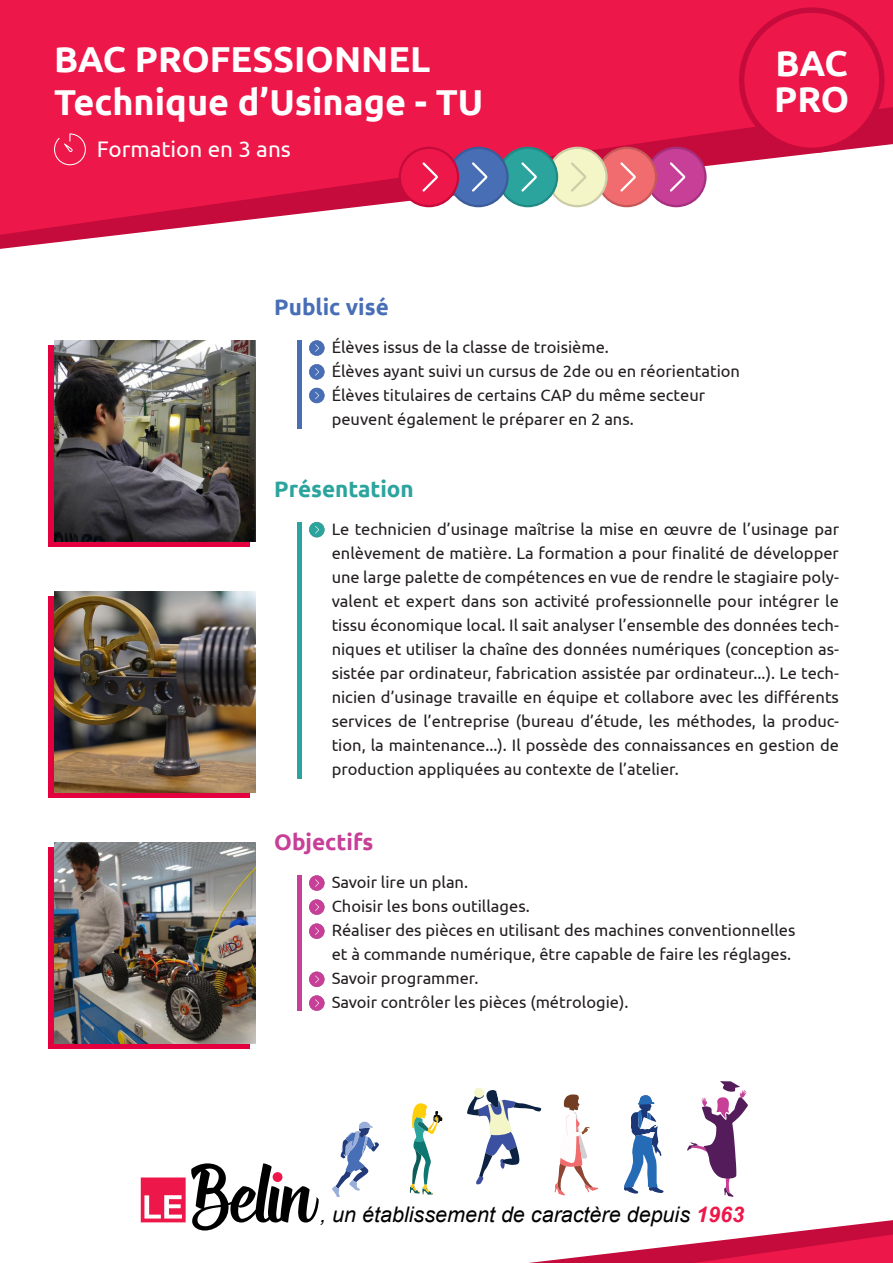
<style>
.page{position:relative;width:893px;height:1263px;background:#fff}
.page>*{position:absolute;margin:0;border:0;box-sizing:border-box;transform-origin:0 0}
.t1{font:700 36px/36px "Ubuntu";color:#fff}
.t2{font:22.5px "Ubuntu";color:#fff}
.t3{font:700 22.5px "Ubuntu";color:#2ca49e}
.t4{font:700 22.5px "Ubuntu";color:#486fb6}
.t5{font:700 22.5px "Ubuntu";color:#c73f97}
.t6{font:italic 21.6px "Arial";color:#000}
.t7{font:16.5px/24px "Ubuntu";color:#231f20}
.s1{font-weight:700;color:#ed1749}
</style>
<div class="page">
<svg style="left:0;top:0;width:893px;height:238px;fill:#ed1749"></svg>
<svg style="left:399px;top:147px;width:308px;height:60px;background:#b57791"></svg>
<svg style="left:739px;top:7px;width:146px;height:146px;background:#e51748"></svg>
<svg style="left:54px;top:133px;width:32px;height:32px"></svg>
<svg style="left:140px;top:1081px;width:753px;height:182px"></svg>
<hr style="left:298px;top:875px;width:4px;height:136px;background:#c73f97">
<svg style="left:309px;top:522px;width:16px;height:15px"></svg>
<hr style="left:298px;top:340px;width:4px;height:88px;background:#486fb6">
<svg style="left:309px;top:364px;width:16px;height:16px"></svg>
<svg style="left:309px;top:388px;width:16px;height:15px"></svg>
<svg style="left:309px;top:340px;width:16px;height:16px"></svg>
<svg style="left:309px;top:875px;width:16px;height:16px"></svg>
<svg style="left:309px;top:923px;width:16px;height:16px"></svg>
<svg style="left:309px;top:995px;width:16px;height:16px"></svg>
<svg style="left:309px;top:899px;width:16px;height:16px"></svg>
<svg style="left:309px;top:971px;width:16px;height:16px"></svg>
<hr style="left:298px;top:522px;width:4px;height:257px;background:#2ca49e">
<div style="left:49px;top:847px;width:201px;height:201px;background:#e4003e"></div>
<div style="left:49px;top:596px;width:201px;height:201px;background:#e4003e"></div>
<div style="left:49px;top:345px;width:201px;height:201px;background:#e4003e"></div>
<img style="left:54px;top:340px;width:201px;height:201px">
<img style="left:54px;top:842px;width:201px;height:201px">
<img style="left:54px;top:591px;width:201px;height:201px">
<p class="t1" style="left:54px;top:41px;width:378px">BAC PROFESSIONNEL</p>
<p class="t1" style="left:54px;top:84px;width:431px">Technique d’Usinage - TU</p>
<p class="t2" style="left:97px;top:135px;width:196px">Formation en 3 ans</p>
<h1 class="t1" style="left:774px;top:44px;width:76px">BAC<br>PRO</h1>
<h2 class="t4" style="left:274px;top:293px;width:116px">Public visé</h2>
<p class="t7" style="left:332px;top:335px;width:410px">Élèves issus de la classe de troisième.<br>Élèves ayant suivi un cursus de 2de ou en réorientation Élèves titulaires de certains CAP du même secteur peuvent également le préparer en 2 ans.</p>
<h2 class="t3" style="left:274px;top:475px;width:141px">Présentation</h2>
<p class="t7" style="left:332px;top:516px;width:509px;text-align:justify">Le technicien d’usinage maîtrise la mise en œuvre de l’usinage par enlèvement de matière. La formation a pour finalité de développer une large palette de compétences en vue de rendre le stagiaire poly&shy;valent et expert dans son activité professionnelle pour intégrer le tissu économique local. Il sait analyser l’ensemble des données tech&shy;niques et utiliser la chaîne des données numériques (conception as&shy;sistée par ordinateur, fabrication assistée par ordinateur...). Le tech&shy;nicien d’usinage travaille en équipe et collabore avec les différents services de l’entreprise (bureau d’étude, les méthodes, la produc&shy;tion, la maintenance...). Il possède des connaissances en gestion de production appliquées au contexte de l’atelier.</p>
<h2 class="t5" style="left:274px;top:828px;width:101px">Objectifs</h2>
<p class="t7" style="left:332px;top:870px;width:465px">Savoir lire un plan.<br>Choisir les bons outillages.<br>Réaliser des pièces en utilisant des machines conventionnelles et à commande numérique, être capable de faire les réglages.<br>Savoir programmer.<br>Savoir contrôler les pièces (métrologie).</p>
<h3 class="t6" style="left:320px;top:1200px;width:425px">, un établissement de caractère depuis <span class="s1">1963</span></h3>
</div>
